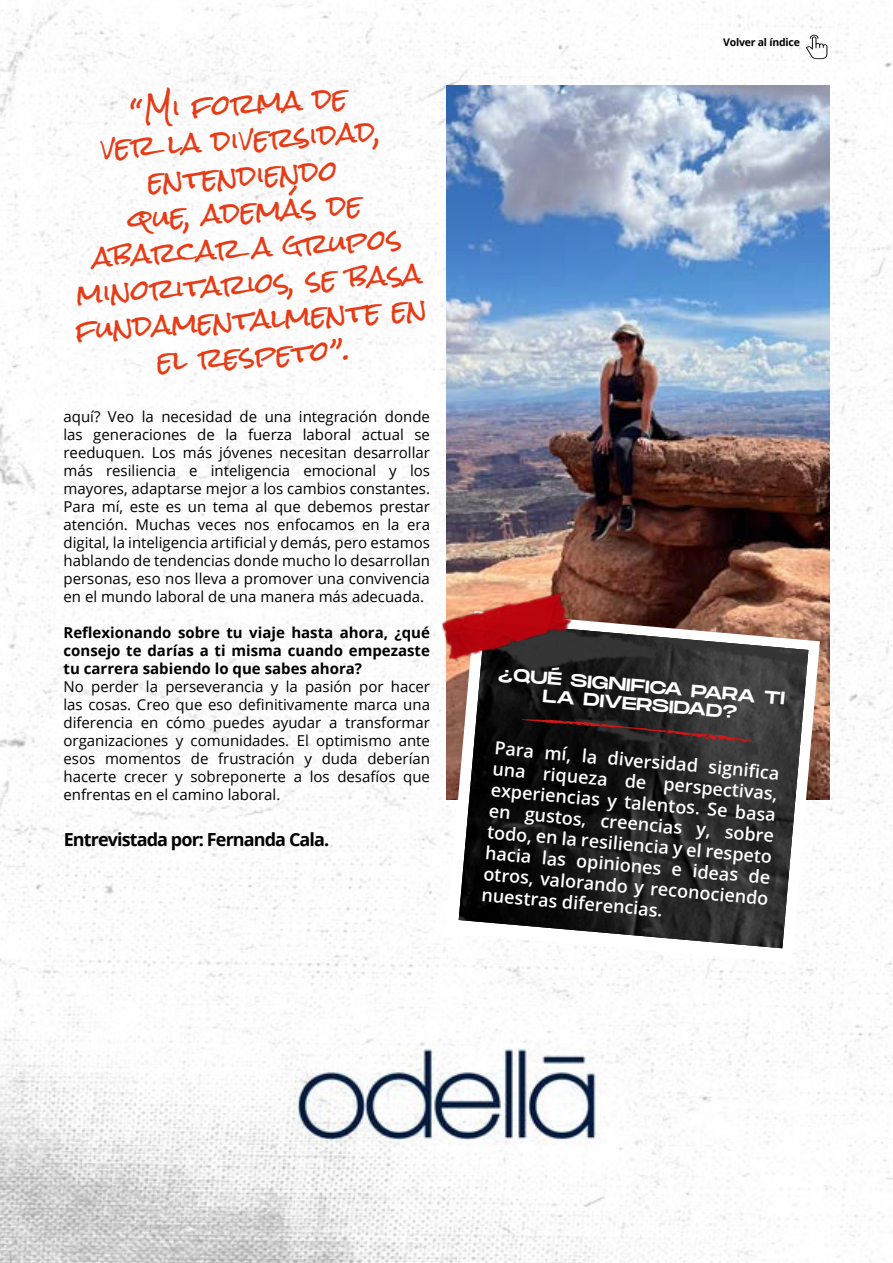
<style>
.page{position:relative;width:893px;height:1263px;background:#fff}
.page>*{position:absolute;margin:0;border:0;box-sizing:border-box;transform-origin:0 0}
.t1{font:27px/36px "Rock Salt";color:#e63b15;text-align:center}
.t2{font:600 18px/21px "Open Sans";color:#fff;text-align:justify}
.t3{font:18px/18px "Monument Extended";color:#fff;text-align:center}
.t4{font:700 18px "Open Sans";letter-spacing:-.05em;color:#000}
.t5{font:15px/18px "Open Sans";color:#000;text-align:justify}
.t6{font:700 15px/18px "Open Sans";color:#000;text-align:justify}
.t7{font:700 10.5px "Open Sans";letter-spacing:-.02em;color:#000}
</style>
<div class="page">
<img style="left:0;top:0;width:893px;height:1263px">
<img style="left:446px;top:85px;width:383px;height:714px">
<svg style="left:446px;top:611px;width:374px;height:352px"></svg>
<img style="left:459px;top:622px;width:349px;height:326px">
<img style="left:439px;top:587px;width:137px;height:76px">
<svg style="left:520px;top:719px;width:241px;height:28px;background:#302222"></svg>
<img style="left:281px;top:1000px;width:330px;height:186px">
<svg style="left:806px;top:35px;width:21px;height:24px"></svg>
<h1 class="t1" style="left:60px;top:99px;width:353px;rotate:-4deg">“Mi forma de<br>ver la diversidad, entendiendo<br>que, además de abarcar a grupos minoritarios, se basa fundamentalmente en el respeto”.</h1>
<p class="t5" style="left:63px;top:407px;width:368px">aquí? Veo la necesidad de una integración donde las generaciones de la fuerza laboral actual se reeduquen. Los más jóvenes necesitan desarrollar más resiliencia e inteligencia emocional y los mayores, adaptarse mejor a los cambios constantes.<br>Para mí, este es un tema al que debemos prestar atención. Muchas veces nos enfocamos en la era digital, la inteligencia artificial y demás, pero estamos hablando de tendencias donde mucho lo desarrollan personas, eso nos lleva a promover una convivencia en el mundo laboral de una manera más adecuada.</p>
<p class="t6" style="left:63px;top:623px;width:368px">Reflexionando sobre tu viaje hasta ahora, ¿qué consejo te darías a ti misma cuando empezaste tu carrera sabiendo lo que sabes ahora?</p>
<p class="t5" style="left:63px;top:677px;width:368px">No perder la perseverancia y la pasión por hacer las cosas. Creo que eso definitivamente marca una diferencia en cómo puedes ayudar a transformar organizaciones y comunidades. El optimismo ante esos momentos de frustración y duda deberían hacerte crecer y sobreponerte a los desafíos que enfrentas en el camino laboral.</p>
<p class="t4" style="left:64px;top:827px;width:267px">Entrevistada por: Fernanda Cala.</p>
<p class="t7" style="left:723px;top:35px;width:78px">Volver al índice</p>
<p class="t3" style="left:499px;top:664px;width:289px;rotate:5deg">¿QUÉ SIGNIFICA PARA TI<br>LA DIVERSIDAD?</p>
<p class="t2" style="left:495px;top:737px;width:287px;rotate:5deg">Para mí, la diversidad signifi ca una riqueza de perspectivas, experiencias y talentos. Se basa en gustos, creencias y, sobre todo, en la resiliencia y el respeto hacia las opiniones e ideas de otros, valorando y reconociendo nuestras diferencias.</p>
</div>
